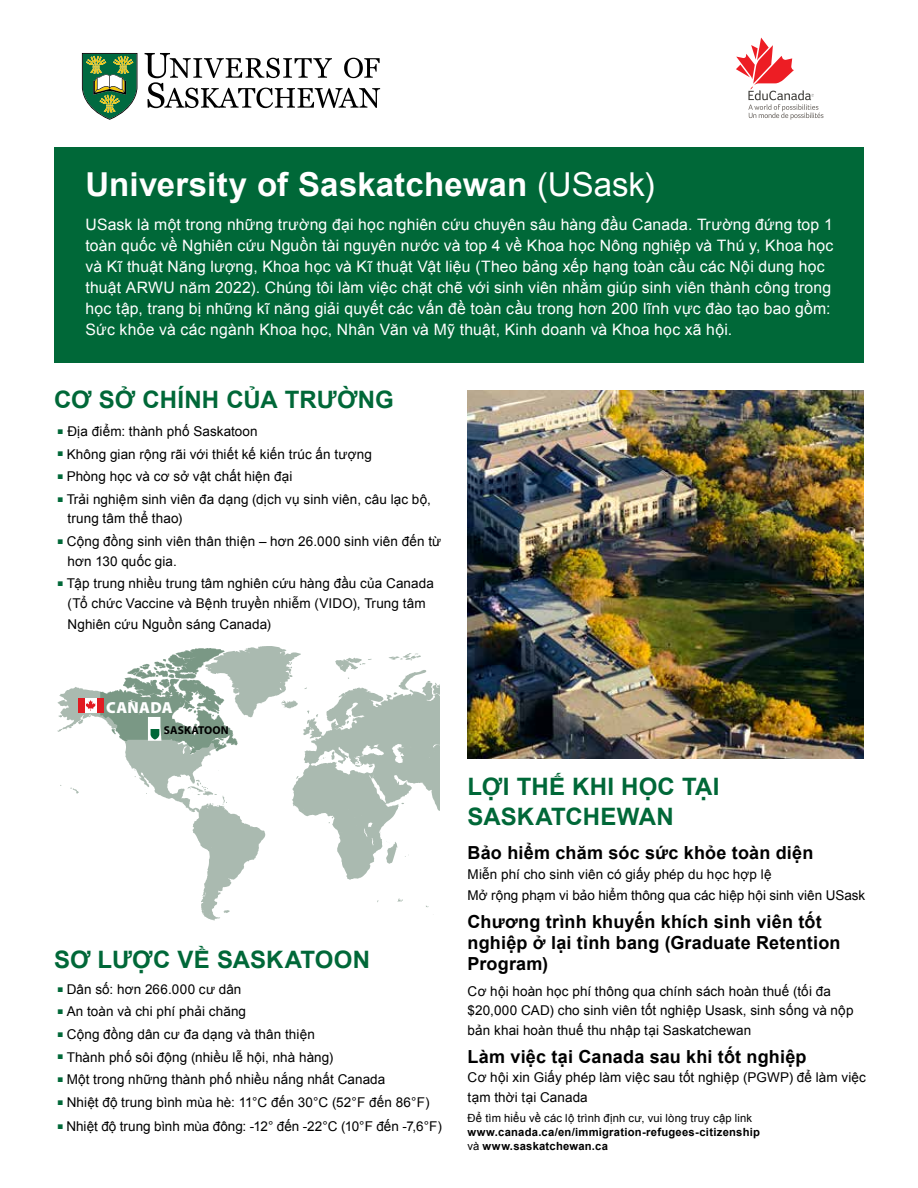
<style>
.page{position:relative;width:918px;height:1188px;background:#fff}
.page>*{position:absolute;margin:0;border:0;box-sizing:border-box;transform-origin:0 0}
.t1{font:700 33px "Arial";letter-spacing:.005em;color:#fff}
.t2{font:700 24px/30px "Arial";letter-spacing:.005em;color:#006838}
.t3{font:700 18px/21px "Arial";letter-spacing:.01em;color:#000}
.t4{font:900 16.05px "Myriad Pro";letter-spacing:.015em;color:#fff}
.t5{font:15.75px/21px "Arial";letter-spacing:.01em;color:#fff}
.t6{font:13.5px/19.5px "Arial";letter-spacing:.005em;color:#000}
.t7{font:700 11.4px "Myriad Pro";letter-spacing:.01em;color:#000}
.t8{font:700 11.25px/13.8px "Arial";letter-spacing:.02em;color:#000}
.t9{font:11.25px "Arial";letter-spacing:.015em;color:#000}
.s1{font-weight:400}
</style>
<div class="page">
<svg style="left:58px;top:646px;width:381px;height:274px"></svg>
<div style="left:54px;top:147px;width:810px;height:216px;background:#006838"></div>
<img style="left:468px;top:391px;width:396px;height:367px">
<svg style="left:736px;top:38px;width:87px;height:82px"></svg>
<svg style="left:145px;top:53px;width:235px;height:55px"></svg>
<svg style="left:82px;top:53px;width:55px;height:67px"></svg>
<h1 class="t1" style="left:86px;top:162px;width:571px">University of Saskatchewan <span class="s1">(USask)</span></h1>
<p class="t5" style="left:86px;top:214px;width:750px">USask là một trong những trường đại học nghiên cứu chuyên sâu hàng đầu Canada. Trường đứng top 1 toàn quốc về Nghiên cứu Nguồn tài nguyên nước và top 4 về Khoa học Nông nghiệp và Thú y, Khoa học và Kĩ thuật Năng lượng, Khoa học và Kĩ thuật Vật liệu (Theo bảng xếp hạng toàn cầu các Nội dung học thuật ARWU năm 2022). Chúng tôi làm việc chặt chẽ với sinh viên nhằm giúp sinh viên thành công trong học tập, trang bị những kĩ năng giải quyết các vấn đề toàn cầu trong hơn 200 lĩnh vực đào tạo bao gồm:<br>Sức khỏe và các ngành Khoa học, Nhân Văn và Mỹ thuật, Kinh doanh và Khoa học xã hội.</p>
<h2 class="t2" style="left:54px;top:386px;width:341px">CƠ SỞ CHÍNH CỦA TRƯỜNG</h2>
<p class="t6" style="left:58px;top:422px;width:201px"><sup>■</sup> Địa điểm: thành phố Saskatoon</p>
<p class="t6" style="left:58px;top:444px;width:316px"><sup>■</sup> Không gian rộng rãi với thiết kế kiến trúc ấn tượng</p>
<p class="t6" style="left:58px;top:467px;width:236px"><sup>■</sup> Phòng học và cơ sở vật chất hiện đại</p>
<p class="t6" style="left:67px;top:490px;width:365px;text-indent:-10px"><sup>■</sup> Trải nghiệm sinh viên đa dạng (dịch vụ sinh viên, câu lạc bộ, trung tâm thể thao)</p>
<p class="t6" style="left:67px;top:532px;width:375px;text-indent:-10px"><sup>■</sup> Cộng đồng sinh viên thân thiện – hơn 26.000 sinh viên đến từ hơn 130 quốc gia.</p>
<p class="t6" style="left:58px;top:574px;width:378px;text-align:center"><sup>■</sup> Tập trung nhiều trung tâm nghiên cứu hàng đầu của Canada (Tổ chức Vaccine và Bệnh truyền nhiễm (VIDO), Trung tâm</p>
<p class="t6" style="left:67px;top:614px;width:205px">Nghiên cứu Nguồn sáng Canada)</p>
<p class="t4" style="left:106px;top:698px;width:68px">CANADA</p>
<p class="t7" style="left:164px;top:724px;width:66px">SASKATOON</p>
<h2 class="t2" style="left:54px;top:945px;width:318px">SƠ LƯỢC VỀ SASKATOON</h2>
<p class="t6" style="left:58px;top:979px;width:185px"><sup>■</sup> Dân số: hơn 266.000 cư dân</p>
<p class="t6" style="left:58px;top:1002px;width:190px"><sup>■</sup> An toàn và chi phí phải chăng</p>
<p class="t6" style="left:58px;top:1025px;width:259px"><sup>■</sup> Cộng đồng dân cư đa dạng và thân thiện</p>
<p class="t6" style="left:58px;top:1047px;width:277px"><sup>■</sup> Thành phố sôi động (nhiều lễ hội, nhà hàng)</p>
<p class="t6" style="left:58px;top:1070px;width:329px"><sup>■</sup> Một trong những thành phố nhiều nắng nhất Canada</p>
<p class="t6" style="left:58px;top:1093px;width:373px"><sup>■</sup> Nhiệt độ trung bình mùa hè: 11°C đến 30°C (52°F đến 86°F)</p>
<p class="t6" style="left:58px;top:1117px;width:386px"><sup>■</sup> Nhiệt độ trung bình mùa đông: -12° đến -22°C (10°F đến -7,6°F)</p>
<h2 class="t2" style="left:468px;top:772px;width:253px">LỢI THẾ KHI HỌC TẠI<br>SASKATCHEWAN</h2>
<h3 class="t3" style="left:468px;top:843px;width:347px">Bảo hiểm chăm sóc sức khỏe toàn diện</h3>
<p class="t6" style="left:468px;top:864px;width:399px;line-height:21px">Miễn phí cho sinh viên có giấy phép du học hợp lệ<br>Mở rộng phạm vi bảo hiểm thông qua các hiệp hội sinh viên USask</p>
<h3 class="t3" style="left:468px;top:912px;width:374px">Chương trình khuyến khích sinh viên tốt nghiệp ở lại tỉnh bang (Graduate Retention<br>Program)</h3>
<p class="t6" style="left:468px;top:982px;width:387px">Cơ hội hoàn học phí thông qua chính sách hoàn thuế (tối đa $20,000 CAD) cho sinh viên tốt nghiệp Usask, sinh sống và nộp bản khai hoàn thuế thu nhập tại Saskatchewan</p>
<h3 class="t3" style="left:468px;top:1047px;width:340px">Làm việc tại Canada sau khi tốt nghiệp</h3>
<p class="t6" style="left:468px;top:1068px;width:400px">Cơ hội xin Giấy phép làm việc sau tốt nghiệp (PGWP) để làm việc tạm thời tại Canada</p>
<p class="t9" style="left:468px;top:1111px;width:286px">Để tìm hiểu về các lộ trình định cư, vui lòng truy cập link</p>
<p class="t8" style="left:468px;top:1126px;width:294px">www.canada.ca/en/immigration-refugees-citizenship <span class="s1">và</span> www.saskatchewan.ca</p>
</div>
